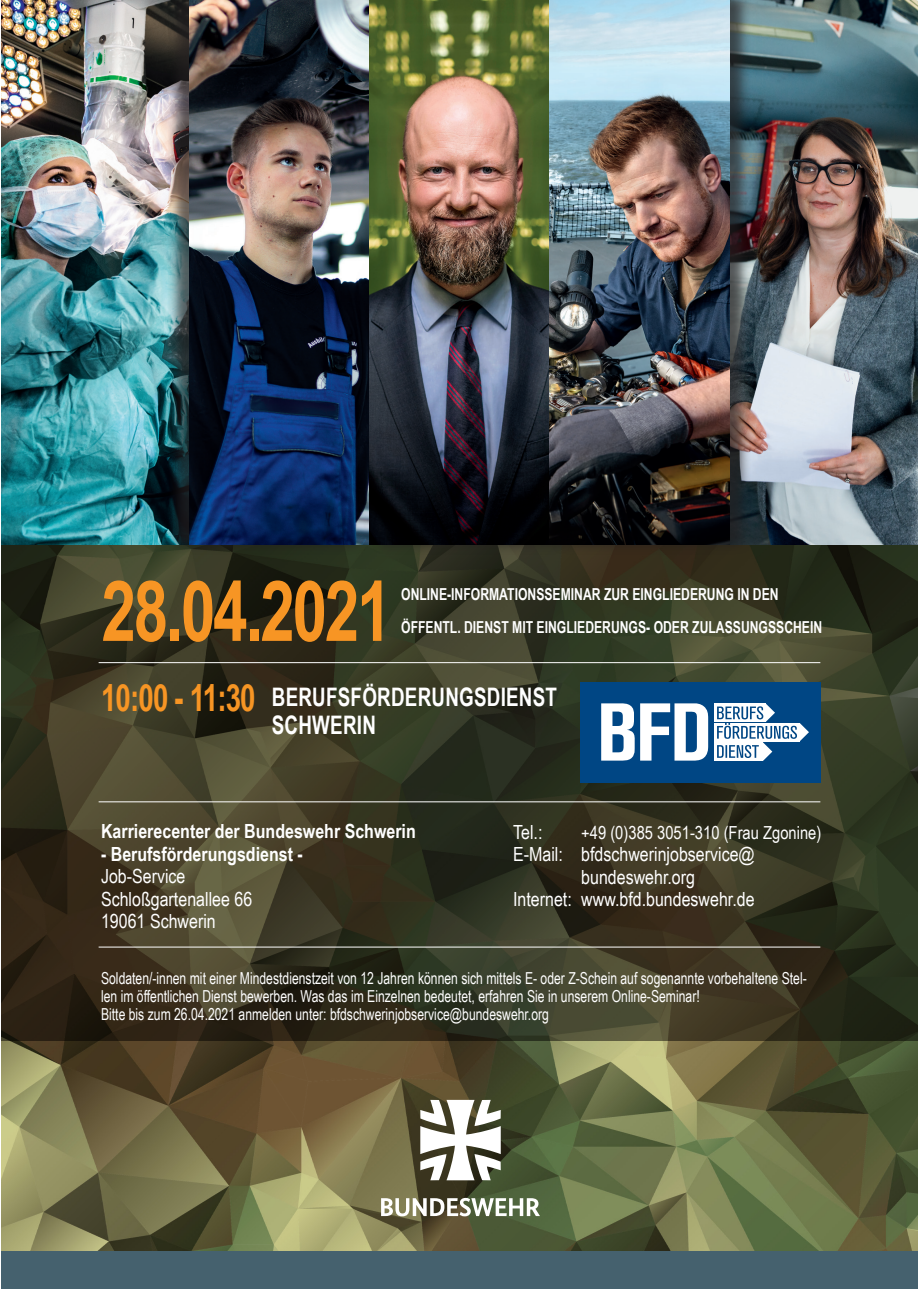
<style>
.page{position:relative;width:919px;height:1289px;background:#fff}
.page>*{position:absolute;margin:0;border:0;box-sizing:border-box;transform-origin:0 0}
.t1{font:700 84px "Arial Narrow";letter-spacing:-.03em;color:#f79524;scale:.9 1}
.t2{font:700 37.5px "Arial Narrow";letter-spacing:-.025em;color:#f79524;scale:.9 1}
.t3{font:700 25.5px/28.5px "Arial Narrow";letter-spacing:.01em;color:#fff;scale:.9 1}
.t4{font:19.5px/22.5px "Arial Narrow";color:#fff}
.t5{font:700 19.5px "Arial Narrow";color:#fff}
.t6{font:18px "Arial Narrow";color:#fff}
.t7{font:16.5px/18px "Arial Narrow";color:#fff;scale:.9 1}
.t8{font:700 16.5px "Arial Narrow";color:#fff;scale:.9 1}
</style>
<div class="page">
<img style="left:1px;top:1040px;width:916px;height:211px">
<svg style="left:1px;top:544px;width:916px;height:496px;background:#373622"></svg>
<div style="left:580px;top:682px;width:240px;height:100px;background:#004684"></div>
<div style="left:714px;top:723px;width:85px;height:18px;background:#fff"></div>
<div style="left:714px;top:703px;width:51px;height:19px;background:#fff"></div>
<div style="left:714px;top:742px;width:49px;height:18px;background:#fff"></div>
<svg style="left:717px;top:703px;width:91px;height:57px"></svg>
<svg style="left:601px;top:703px;width:107px;height:57px"></svg>
<hr style="left:99px;top:801px;width:721px;height:1px;background:#fff">
<hr style="left:99px;top:662px;width:721px;height:1px;background:#fff">
<hr style="left:99px;top:946px;width:721px;height:1px;background:#fff">
<div style="left:1px;top:1251px;width:916px;height:37px;background:#45616e"></div>
<svg style="left:381px;top:1197px;width:159px;height:19px"></svg>
<svg style="left:420px;top:1099px;width:80px;height:81px"></svg>
<img style="left:1px;top:0;width:916px;height:544px">
<div style="left:168px;top:0;width:199px;height:554px;background:#231f20;opacity:.67"></div>
<div style="left:371px;top:0;width:200px;height:554px;background:#231f20;opacity:.67"></div>
<div style="left:551px;top:0;width:200px;height:554px;background:#231f20;opacity:.67"></div>
<h1 class="t1" style="left:101px;top:547px;width:324px">28.04.2021</h1>
<p class="t8" style="left:401px;top:581px;width:421px">ONLINE-INFORMATIONSSEMINAR ZUR EINGLIEDERUNG IN DEN</p>
<p class="t8" style="left:401px;top:614px;width:469px">ÖFFENTL. DIENST MIT EINGLIEDERUNGS- ODER ZULASSUNGSSCHEIN</p>
<h2 class="t2" style="left:101px;top:669px;width:173px">10:00 - 11:30</h2>
<h3 class="t3" style="left:272px;top:681px;width:318px">BERUFSFÖRDERUNGSDIENST<br>SCHWERIN</h3>
<p class="t5" style="left:101px;top:816px;width:316px">Karrierecenter der Bundeswehr Schwerin</p>
<p class="t5" style="left:101px;top:839px;width:203px">- Berufsförderungsdienst -</p>
<p class="t4" style="left:101px;top:864px;width:153px">Job-Service<br>Schloßgartenallee 66<br>19061 Schwerin</p>
<p class="t4" style="left:513px;top:819px;width:31px">Tel.:</p>
<p class="t6" style="left:581px;top:819px;width:242px">+49 (0)385 3051-310 (Frau Zgonine)</p>
<p class="t4" style="left:513px;top:842px;width:243px;text-align:center">E-Mail: bfdschwerinjobservice@ bundeswehr.org<br>Internet: www.bfd.bundeswehr.de</p>
<p class="t7" style="left:101px;top:968px;width:785px">Soldaten/-innen mit einer Mindestdienstzeit von 12 Jahren können sich mittels E- oder Z-Schein auf sogenannte vorbehaltene Stel&shy;len im öffentlichen Dienst bewerben. Was das im Einzelnen bedeutet, erfahren Sie in unserem Online-Seminar!<br>Bitte bis zum 26.04.2021 anmelden unter: bfdschwerinjobservice@bundeswehr.org</p>
</div>
